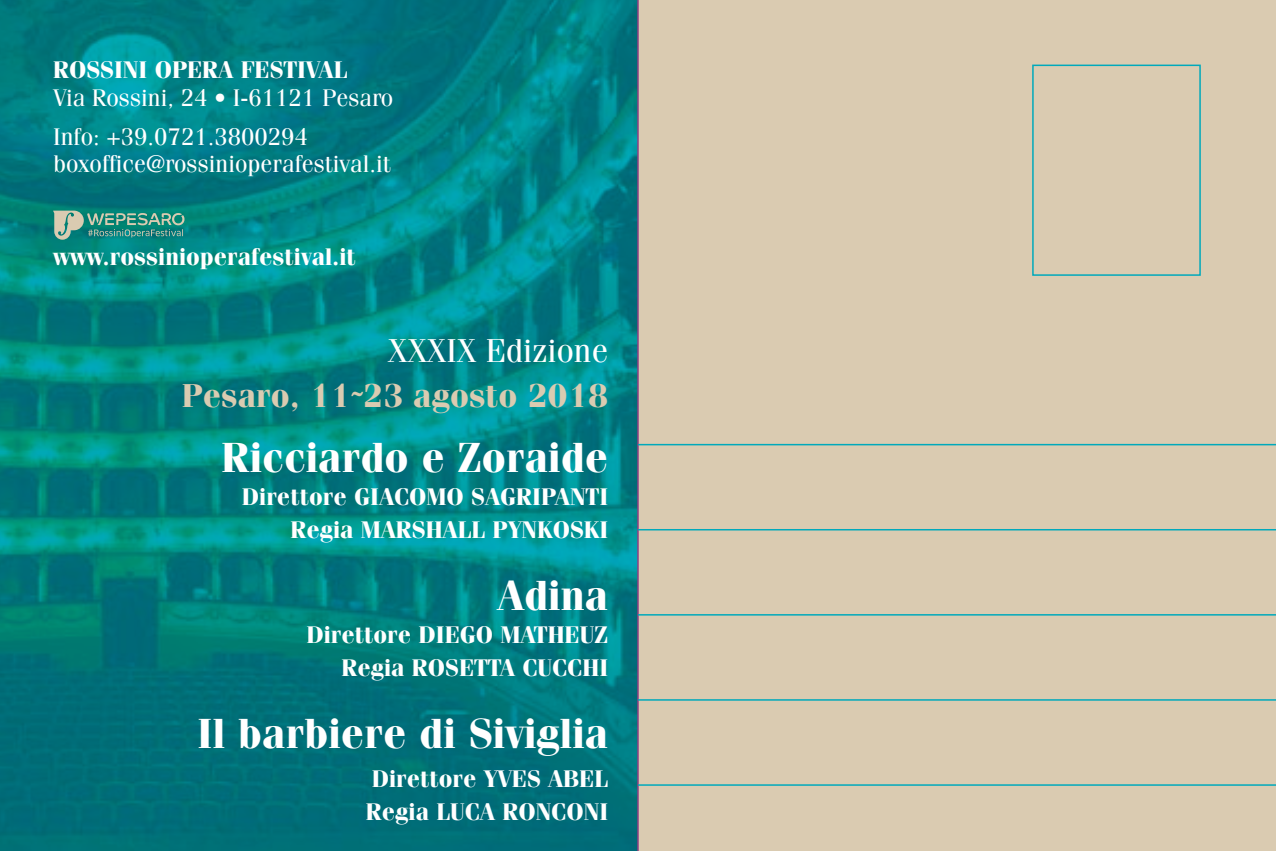
<style>
.page{position:relative;width:1276px;height:851px;background:#fff}
.page>*{position:absolute;margin:0;border:0;box-sizing:border-box;transform-origin:0 0}
.t1{font:700 42px "Fenice";color:#fff}
.t2{font:700 33px "Fenice";color:#dacbb1}
.t3{font:33px "Fenice";color:#fff}
.t4{font:700 24px/33px "Fenice";color:#fff;text-align:right}
.t5{font:24px/39px "Fenice";color:#fff}
</style>
<div class="page">
<div style="left:0;top:0;width:1276px;height:850px;background:#dacbb1"></div>
<img style="left:0;top:0;width:637px;height:850px">
<hr style="left:637px;top:0;width:2px;height:850px;background:#8f4183">
<hr style="left:638px;top:444px;width:638px;height:1px;background:#00a9bb">
<hr style="left:638px;top:529px;width:638px;height:1px;background:#00a9bb">
<hr style="left:638px;top:614px;width:638px;height:1px;background:#00a9bb">
<hr style="left:638px;top:699px;width:638px;height:1px;background:#00a9bb">
<hr style="left:638px;top:784px;width:638px;height:1px;background:#00a9bb">
<div style="left:1032px;top:65px;width:168px;height:211px;border:2px solid #00a9bb"></div>
<svg style="left:53px;top:210px;width:131px;height:30px"></svg>
<p class="t4" style="left:53px;top:53px;width:296px">ROSSINI OPERA FESTIVAL</p>
<p class="t5" style="left:53px;top:77px;width:342px">Via Rossini, 24 • I-61121 Pesaro<br>Info: +39.0721.3800294</p>
<p class="t5" style="left:53px;top:143px;width:339px">boxoffice@rossinioperafestival.it</p>
<p class="t4" style="left:53px;top:239px;width:304px">www.rossinioperafestival.it</p>
<h2 class="t3" style="left:388px;top:331px;width:222px">XXXIX Edizione</h2>
<h2 class="t2" style="left:182px;top:375px;width:428px">Pesaro, 11˜23 agosto 2018</h2>
<h1 class="t1" style="left:222px;top:432px;width:388px">Ricciardo e Zoraide</h1>
<p class="t4" style="left:242px;top:479px;width:368px">Direttore GIACOMO SAGRIPANTI<br>Regia MARSHALL PYNKOSKI</p>
<h1 class="t1" style="left:497px;top:570px;width:112px">Adina</h1>
<p class="t4" style="left:306px;top:617px;width:303px">Direttore DIEGO MATHEUZ<br>Regia ROSETTA CUCCHI</p>
<h1 class="t1" style="left:197px;top:708px;width:412px">Il barbiere di Siviglia</h1>
<p class="t4" style="left:366px;top:761px;width:244px;text-align:left">Direttore YVES ABEL<br>Regia LUCA RONCONI</p>
</div>
